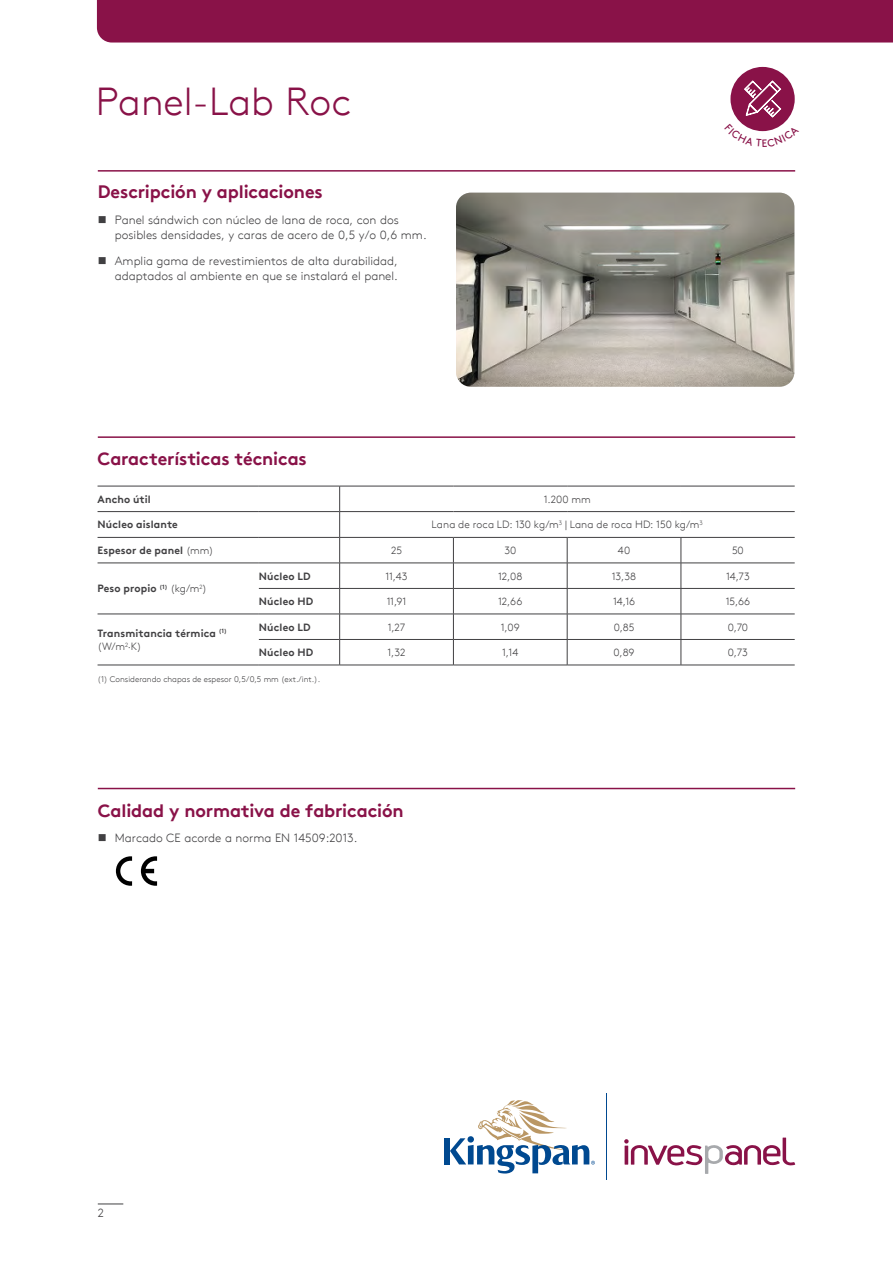
<style>
.page{position:relative;width:893px;height:1263px;background:#fff}
.page>*{position:absolute;margin:0;border:0;box-sizing:border-box;transform-origin:0 0}
.t1{font:300 39px "Kingspan Brown TT";color:#891248}
.t2{font:700 18px "Kingspan Brown TT";letter-spacing:-.005em;color:#891248}
.t3{font:300 12px/15px "Kingspan Brown TT";color:#414042}
.t4{font:300 10.5px "Kingspan Brown TT";letter-spacing:-.005em;color:#414042}
.t5{font:700 10.5px/13.5px "Kingspan Brown TT";letter-spacing:.015em;color:#414042}
.t6{font:300 8.25px "Kingspan Brown TT";color:#414042}
.s1{font-weight:300}
</style>
<div class="page">
<div style="left:97px;top:0;width:796px;height:43px;background:#891248"></div>
<hr style="left:98px;top:170px;width:697px;height:2px;background:#891248">
<hr style="left:98px;top:436px;width:697px;height:2px;background:#891248">
<hr style="left:98px;top:788px;width:697px;height:1px;background:#891248">
<img style="left:456px;top:193px;width:338px;height:194px">
<div style="left:444px;top:1138px;width:6px;height:26px;background:#004990"></div>
<svg style="left:450px;top:1100px;width:145px;height:73px"></svg>
<hr style="left:606px;top:1093px;width:1px;height:87px;background:#004990">
<svg style="left:624px;top:1137px;width:171px;height:37px"></svg>
<div style="left:730px;top:67px;width:65px;height:64px;background:#891248;border-radius:50%"></div>
<svg style="left:744px;top:81px;width:37px;height:36px"></svg>
<svg style="left:116px;top:856px;width:16px;height:30px"></svg>
<svg style="left:141px;top:856px;width:16px;height:30px"></svg>
<hr style="left:98px;top:537px;width:161px;height:1px;background:#414042">
<hr style="left:259px;top:537px;width:81px;height:1px;background:#414042">
<hr style="left:340px;top:537px;width:113px;height:1px;background:#414042">
<hr style="left:453px;top:537px;width:114px;height:1px;background:#414042">
<hr style="left:567px;top:537px;width:114px;height:1px;background:#414042">
<hr style="left:98px;top:563px;width:161px;height:1px;background:#414042">
<hr style="left:259px;top:563px;width:81px;height:1px;background:#414042">
<hr style="left:340px;top:563px;width:113px;height:1px;background:#414042">
<hr style="left:453px;top:563px;width:114px;height:1px;background:#414042">
<hr style="left:567px;top:563px;width:114px;height:1px;background:#414042">
<hr style="left:259px;top:588px;width:81px;height:1px;background:#414042">
<hr style="left:340px;top:588px;width:113px;height:1px;background:#414042">
<hr style="left:453px;top:588px;width:114px;height:1px;background:#414042">
<hr style="left:567px;top:588px;width:114px;height:1px;background:#414042">
<hr style="left:259px;top:639px;width:81px;height:1px;background:#414042">
<hr style="left:340px;top:639px;width:113px;height:1px;background:#414042">
<hr style="left:453px;top:639px;width:114px;height:1px;background:#414042">
<svg style="left:453px;top:538px;width:1px;height:127px"></svg>
<hr style="left:567px;top:639px;width:114px;height:1px;background:#414042">
<svg style="left:567px;top:538px;width:1px;height:127px"></svg>
<hr style="left:98px;top:511px;width:161px;height:1px;background:#414042">
<hr style="left:259px;top:511px;width:81px;height:1px;background:#414042">
<hr style="left:340px;top:511px;width:113px;height:1px;background:#414042">
<hr style="left:453px;top:511px;width:114px;height:1px;background:#414042">
<hr style="left:567px;top:511px;width:114px;height:1px;background:#414042">
<hr style="left:681px;top:511px;width:114px;height:1px;background:#414042">
<svg style="left:339px;top:487px;width:1px;height:178px"></svg>
<hr style="left:681px;top:537px;width:114px;height:1px;background:#414042">
<hr style="left:681px;top:563px;width:114px;height:1px;background:#414042">
<hr style="left:681px;top:588px;width:114px;height:1px;background:#414042">
<hr style="left:681px;top:639px;width:114px;height:1px;background:#414042">
<svg style="left:681px;top:538px;width:1px;height:127px"></svg>
<hr style="left:98px;top:486px;width:161px;height:1px;background:#414042">
<hr style="left:259px;top:486px;width:81px;height:1px;background:#414042">
<hr style="left:340px;top:486px;width:113px;height:1px;background:#414042">
<hr style="left:453px;top:486px;width:114px;height:1px;background:#414042">
<hr style="left:567px;top:486px;width:114px;height:1px;background:#414042">
<hr style="left:681px;top:486px;width:114px;height:1px;background:#414042">
<hr style="left:98px;top:614px;width:161px;height:1px;background:#414042">
<hr style="left:98px;top:665px;width:161px;height:1px;background:#414042">
<hr style="left:259px;top:614px;width:81px;height:1px;background:#414042">
<hr style="left:340px;top:614px;width:113px;height:1px;background:#414042">
<hr style="left:453px;top:614px;width:114px;height:1px;background:#414042">
<hr style="left:567px;top:614px;width:114px;height:1px;background:#414042">
<hr style="left:681px;top:614px;width:114px;height:1px;background:#414042">
<hr style="left:259px;top:665px;width:81px;height:1px;background:#414042">
<hr style="left:340px;top:665px;width:113px;height:1px;background:#414042">
<hr style="left:453px;top:665px;width:114px;height:1px;background:#414042">
<hr style="left:567px;top:665px;width:114px;height:1px;background:#414042">
<hr style="left:681px;top:665px;width:114px;height:1px;background:#414042">
<svg style="left:98px;top:1204px;width:25px;height:1px"></svg>
<svg style="left:742px;top:124px;width:41px;height:8px"></svg>
<h1 class="t1" style="left:96px;top:73px;width:257px">Panel-Lab Roc</h1>
<h2 class="t2" style="left:98px;top:178px;width:227px">Descripción y aplicaciones</h2>
<p class="t3" style="left:115px;top:212px;width:313px;text-indent:-17px">■ Panel sándwich con núcleo de lana de roca, con dos posibles densidades, y caras de acero de 0,5 y/o 0,6 mm.</p>
<p class="t3" style="left:98px;top:253px;width:302px;text-align:right">■ Amplia gama de revestimientos de alta durabilidad, adaptados al ambiente en que se instalará el panel.</p>
<h2 class="t2" style="left:98px;top:444px;width:211px">Características técnicas</h2>
<p class="t5" style="left:98px;top:491px;width:55px">Ancho útil</p>
<p class="t4" style="left:544px;top:491px;width:49px">1.200 mm</p>
<p class="t5" style="left:98px;top:517px;width:82px">Núcleo aislante</p>
<p class="t4" style="left:432px;top:517px;width:273px">Lana de roca LD: 130 kg/m<sup>3</sup> | Lana de roca HD: 150 kg/m<sup>3</sup></p>
<p class="t5" style="left:98px;top:543px;width:117px">Espesor de panel <span class="s1">(mm)</span></p>
<p class="t4" style="left:391px;top:543px;width:13px">25</p>
<p class="t4" style="left:504px;top:543px;width:13px">30</p>
<p class="t4" style="left:618px;top:543px;width:14px">40</p>
<p class="t4" style="left:732px;top:543px;width:13px">50</p>
<p class="t5" style="left:98px;top:581px;width:111px">Peso propio <sup>(1)</sup> <span class="s1">(kg/m</span><sup>2</sup><span class="s1">)</span></p>
<p class="t5" style="left:259px;top:568px;width:53px">Núcleo LD</p>
<p class="t4" style="left:385px;top:568px;width:24px">11,43</p>
<p class="t4" style="left:498px;top:568px;width:26px">12,08</p>
<p class="t4" style="left:612px;top:568px;width:26px">13,38</p>
<p class="t4" style="left:726px;top:568px;width:25px">14,73</p>
<p class="t5" style="left:259px;top:594px;width:56px">Núcleo HD</p>
<p class="t4" style="left:387px;top:594px;width:21px">11,91</p>
<p class="t4" style="left:498px;top:594px;width:26px">12,66</p>
<p class="t4" style="left:613px;top:594px;width:24px">14,16</p>
<p class="t4" style="left:726px;top:594px;width:26px">15,66</p>
<p class="t5" style="left:259px;top:619px;width:53px">Núcleo LD</p>
<p class="t4" style="left:388px;top:619px;width:19px">1,27</p>
<p class="t4" style="left:501px;top:619px;width:20px">1,09</p>
<p class="t4" style="left:614px;top:619px;width:22px">0,85</p>
<p class="t4" style="left:728px;top:619px;width:22px">0,70</p>
<p class="t5" style="left:259px;top:645px;width:56px">Núcleo HD</p>
<p class="t4" style="left:388px;top:645px;width:19px">1,32</p>
<p class="t4" style="left:502px;top:645px;width:18px">1,14</p>
<p class="t4" style="left:614px;top:645px;width:22px">0,89</p>
<p class="t4" style="left:728px;top:645px;width:22px">0,73</p>
<p class="t6" style="left:98px;top:673px;width:224px">(1) Considerando chapas de espesor 0,5/0,5 mm (ext./int.).</p>
<p class="t5" style="left:98px;top:625px;width:131px">Transmitancia térmica <sup>(1) </sup><span class="s1">(W/m</span><sup>2</sup><span class="s1">·K)</span></p>
<h2 class="t2" style="left:98px;top:796px;width:307px">Calidad y normativa de fabricación</h2>
<p class="t3" style="left:98px;top:830px;width:261px">■ Marcado CE acorde a norma EN 14509:2013.</p>
<p class="t3" style="left:98px;top:1204px;width:8px">2</p>
</div>
